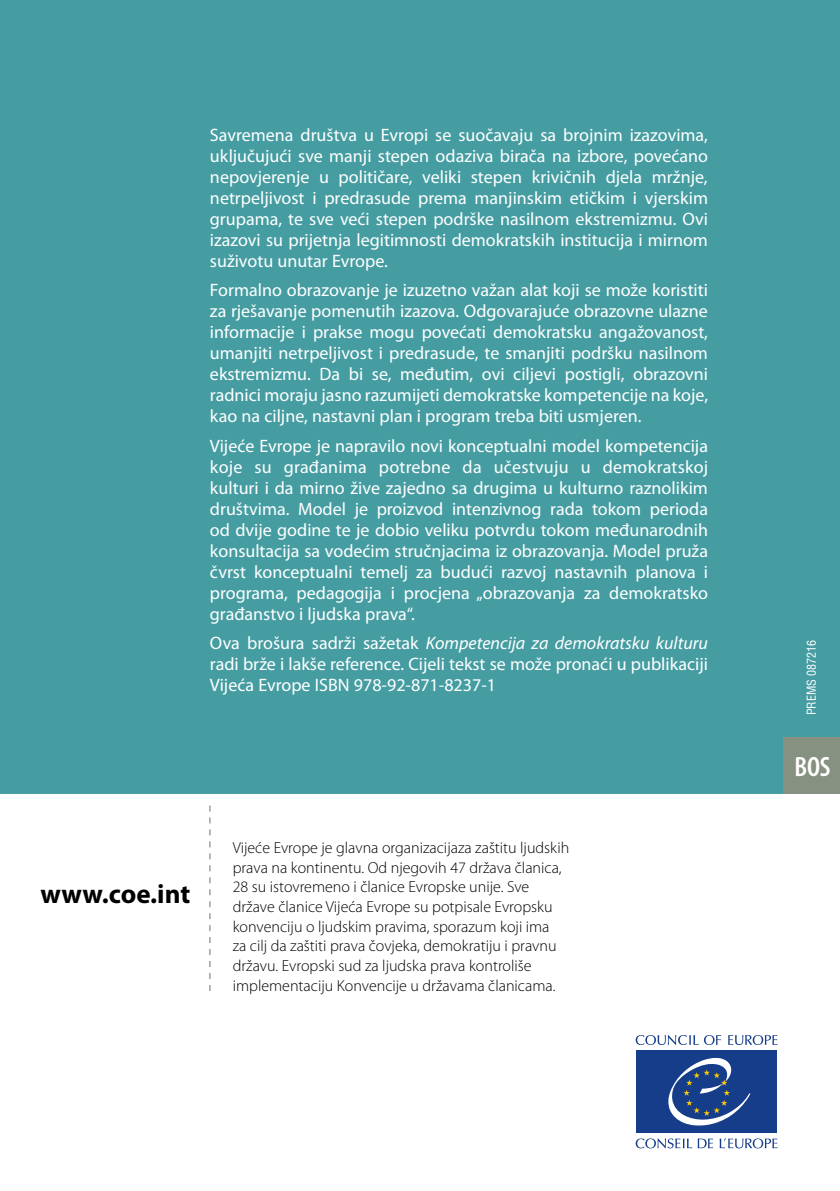
<style>
.page{position:relative;width:840px;height:1191px;background:#fff}
.page>*{position:absolute;margin:0;border:0;box-sizing:border-box;transform-origin:0 0}
.t1{font:600 condensed 28px "Myriad Pro";color:#fff}
.t2{font:700 27px "Myriad Pro";color:#000}
.t3{font:18px/21px "Myriad Pro";color:#fff;text-align:justify}
.t4{font:300 16px/19.6px "Myriad Pro";color:#000}
.t5{font:condensed 12px "Helvetica LT Std";color:#fff}
.s1{font-style:italic}
</style>
<div class="page">
<div style="left:0;top:0;width:839px;height:794px;background:#459da2"></div>
<svg style="left:728px;top:1035px;width:49px;height:10px"></svg>
<svg style="left:635px;top:1035px;width:85px;height:10px"></svg>
<svg style="left:719px;top:1138px;width:58px;height:10px"></svg>
<svg style="left:635px;top:1138px;width:77px;height:10px"></svg>
<div style="left:636px;top:1050px;width:140px;height:82px;background:#153d8a"></div>
<svg style="left:668px;top:1058px;width:82px;height:68px"></svg>
<div style="left:782px;top:737px;width:57px;height:57px;background:#869181"></div>
<svg style="left:209px;top:805px;width:1px;height:186px"></svg>
<p class="t3" style="left:210px;top:124px;width:499px">Savremena društva u Evropi se suočavaju sa brojnim izazovima, uključujući sve manji stepen odaziva birača na izbore, povećano nepovjerenje u političare, veliki stepen krivičnih djela mržnje, netrpeljivost i predrasude prema manjinskim etičkim i vjerskim grupama, te sve veći stepen podrške nasilnom ekstremizmu. Ovi izazovi su prijetnja legitimnosti demokratskih institucija i mirnom suživotu unutar Evrope.</p>
<p class="t3" style="left:210px;top:279px;width:499px">Formalno obrazovanje je izuzetno važan alat koji se može koristiti za rješavanje pomenutih izazova. Odgovarajuće obrazovne ulazne informacije i prakse mogu povećati demokratsku angažovanost, umanjiti netrpeljivost i predrasude, te smanjiti podršku nasilnom ekstremizmu. Da bi se, međutim, ovi ciljevi postigli, obrazovni radnici moraju jasno razumijeti demokratske kompetencije na koje, kao na ciljne, nastavni plan i program treba biti usmjeren.</p>
<p class="t3" style="left:210px;top:435px;width:499px">Vijeće Evrope je napravilo novi konceptualni model kompetencija koje su građanima potrebne da učestvuju u demokratskoj kulturi i da mirno žive zajedno sa drugima u kulturno raznolikim društvima. Model je proizvod intenzivnog rada tokom perioda od dvije godine te je dobio veliku potvrdu tokom međunarodnih konsultacija sa vodećim stručnjacima iz obrazovanja. Model pruža čvrst konceptualni temelj za budući razvoj nastavnih planova i programa, pedagogija i procjena „obrazovanja za demokratsko građanstvo i ljudska prava“.</p>
<p class="t3" style="left:210px;top:632px;width:499px">Ova brošura sadrži sažetak <span class="s1">Kompetencija za demokratsku kulturu </span>radi brže i lakše reference. Cijeli tekst se može pronaći u publikaciji Vijeća Evrope ISBN 978-92-871-8237-1</p>
<p class="t5" style="left:803px;top:715px;width:77px;rotate:-90deg">PREMS 087216</p>
<h1 class="t1" style="left:794px;top:749px;width:37px">BOS</h1>
<h2 class="t2" style="left:41px;top:876px;width:151px">www.coe.int</h2>
<p class="t4" style="left:232px;top:837px;width:338px">Vijeće Evrope je glavna organizacijaza zaštitu ljudskih prava na kontinentu. Od njegovih 47 država članica, 28 su istovremeno i članice Evropske unije. Sve države članice Vijeća Evrope su potpisale Evropsku konvenciju o ljudskim pravima, sporazum koji ima<br>za cilj da zaštiti prava čovjeka, demokratiju i pravnu državu. Evropski sud za ljudska prava kontroliše implementaciju Konvencije u državama članicama.</p>
</div>
